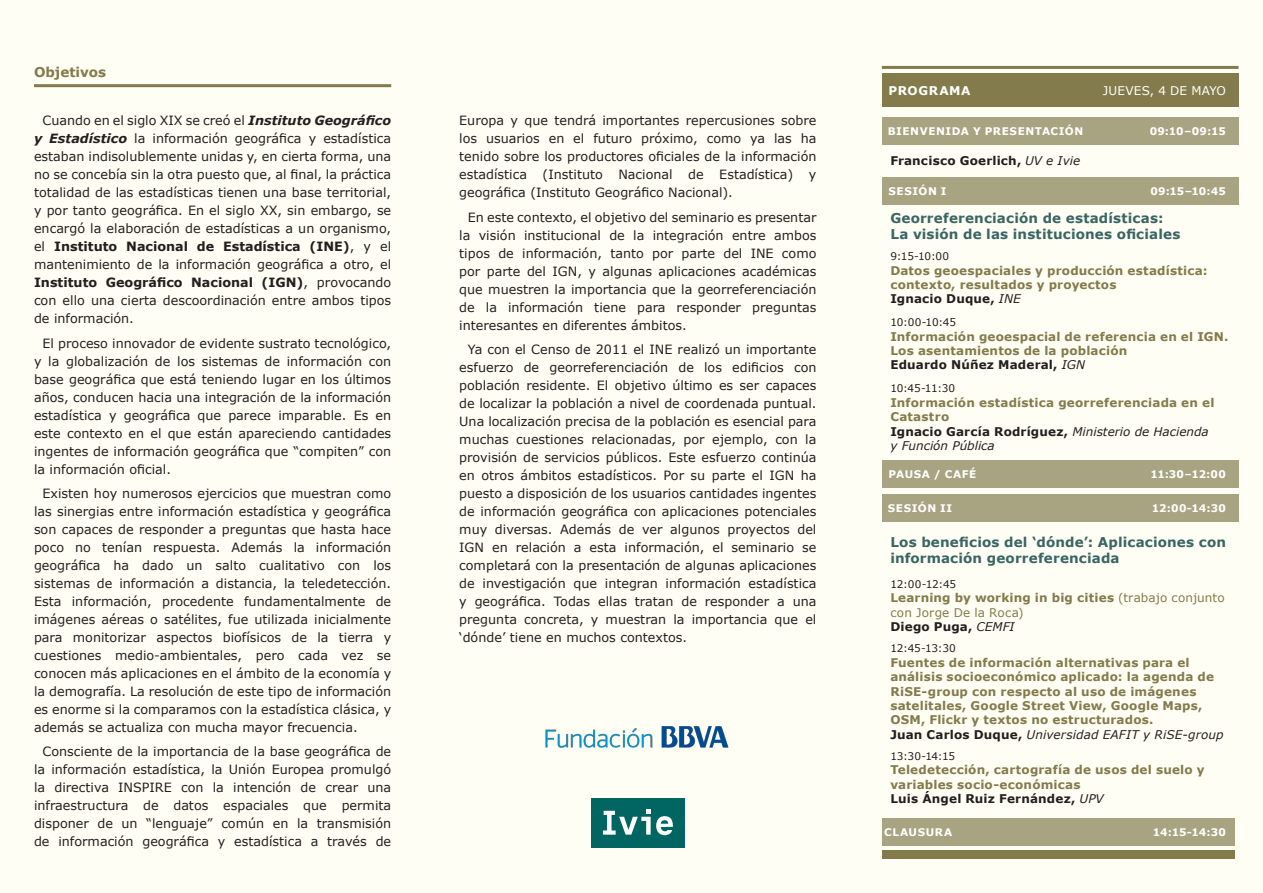
<style>
.page{position:relative;width:1263px;height:893px;background:#fffef4}
.page>*{position:absolute;margin:0;border:0;box-sizing:border-box;transform-origin:0 0}
.t1{font:700 13.5px/16.2px "Verdana";letter-spacing:.01em;color:#396564}
.t2{font:700 13.5px "Verdana";color:#837b4b}
.Texto{font:12.75px/18px "Verdana";color:#231f20;text-align:justify}
.t3{font:700 12px/14.4px "Verdana";letter-spacing:.015em;color:#837b4b}
.t4{font:700 12px "Verdana";letter-spacing:.015em;color:#231f20}
.t5{font:12px/14.4px "Verdana";letter-spacing:.015em;color:#837b4b}
.t6{font:italic 12px/14.4px "Verdana";color:#231f20}
.t7{font:12px "Verdana";letter-spacing:.015em;color:#fff}
.t8{font:700 12px "Verdana";letter-spacing:.05em;color:#fff}
.t9{font:700 10.5px "Verdana";letter-spacing:.05em;color:#fff}
.t10{font:10.5px "Verdana";letter-spacing:-.01em;color:#231f20}
.s1{font-weight:700;font-style:italic}
.s2{font-weight:700}
.s3{font-weight:400;font-style:italic}
.s4{font-weight:700;font-style:normal}
.s5{font-weight:700;color:#231f20}
.s6{font-style:italic;color:#231f20}
.s7{color:#231f20}
.s8{font-weight:400;font-style:italic;color:#231f20}
</style>
<div class="page">
<hr style="left:34px;top:84px;width:357px;height:3px;background:#837b4b">
<hr style="left:882px;top:66px;width:356px;height:3px;background:#837b4b">
<div style="left:882px;top:73px;width:356px;height:34px;background:#837b4b"></div>
<div style="left:882px;top:494px;width:356px;height:28px;background:#a8a381"></div>
<div style="left:882px;top:818px;width:353px;height:28px;background:#a8a381"></div>
<div style="left:882px;top:850px;width:353px;height:9px;background:#837b4b"></div>
<div style="left:882px;top:177px;width:356px;height:28px;background:#a8a381"></div>
<div style="left:882px;top:118px;width:356px;height:27px;background:#a8a381"></div>
<div style="left:882px;top:460px;width:356px;height:28px;background:#a8a381"></div>
<img style="left:545px;top:726px;width:184px;height:22px">
<div style="left:591px;top:798px;width:93px;height:49px;background:#016662"></div>
<svg style="left:603px;top:809px;width:70px;height:26px"></svg>
<p class="t2" style="left:34px;top:62px;width:74px">Objetivos</p>
<p class="Texto" style="left:34px;top:111px;width:359px;text-indent:9px">Cuando en el siglo XIX se creó el <span class="s1">Instituto Geográfico y Estadístico</span> la información geográfica y estadística estaban indisolublemente unidas y, en cierta forma, una no se concebía sin la otra puesto que, al final, la práctica totalidad de las estadísticas tienen una base territorial, y por tanto geográfica. En el siglo XX, sin embargo, se encargó la elaboración de estadísticas a un organismo, el <span class="s2">Instituto Nacional de Estadística (INE)</span>, y el mantenimiento de la información geográfica a otro, el <span class="s2">Instituto Geográfico Nacional (IGN)</span>, provocando con ello una cierta descoordinación entre ambos tipos de información.</p>
<p class="Texto" style="left:34px;top:334px;width:359px;text-indent:9px">El proceso innovador de evidente sustrato tecnológico, y la globalización de los sistemas de información con base geográfica que está teniendo lugar en los últimos años, conducen hacia una integración de la información estadística y geográfica que parece imparable. Es en este contexto en el que están apareciendo cantidades ingentes de información geográfica que “compiten” con la información oficial.</p>
<p class="Texto" style="left:34px;top:484px;width:359px;text-indent:9px">Existen hoy numerosos ejercicios que muestran como las sinergias entre información estadística y geográfica son capaces de responder a preguntas que hasta hace poco no tenían respuesta. Además la información geográfica ha dado un salto cualitativo con los sistemas de información a distancia, la teledetección.<br>Esta información, procedente fundamentalmente de imágenes aéreas o satélites, fue utilizada inicialmente para monitorizar aspectos biofísicos de la tierra y cuestiones medio-ambientales, pero cada vez se conocen más aplicaciones en el ámbito de la economía y la demografía. La resolución de este tipo de información es enorme si la comparamos con la estadística clásica, y además se actualiza con mucha mayor frecuencia.</p>
<p class="Texto" style="left:34px;top:743px;width:359px;text-indent:9px">Consciente de la importancia de la base geográfica de la información estadística, la Unión Europea promulgó la directiva INSPIRE con la intención de crear una infraestructura de datos espaciales que permita disponer de un “lenguaje” común en la transmisión de información geográfica y estadística a través de</p>
<p class="Texto" style="left:459px;top:111px;width:359px">Europa y que tendrá importantes repercusiones sobre los usuarios en el futuro próximo, como ya las ha tenido sobre los productores oficiales de la información estadística (Instituto Nacional de Estadística) y geográfica (Instituto Geográfico Nacional).</p>
<p class="Texto" style="left:459px;top:208px;width:359px;text-indent:9px">En este contexto, el objetivo del seminario es presentar la visión institucional de la integración entre ambos tipos de información, tanto por parte del INE como por parte del IGN, y algunas aplicaciones académicas que muestren la importancia que la georreferenciación de la información tiene para responder preguntas interesantes en diferentes ámbitos.</p>
<p class="Texto" style="left:459px;top:340px;width:359px;text-indent:9px">Ya con el Censo de 2011 el INE realizó un importante esfuerzo de georreferenciación de los edificios con población residente. El objetivo último es ser capaces de localizar la población a nivel de coordenada puntual.<br>Una localización precisa de la población es esencial para muchas cuestiones relacionadas, por ejemplo, con la provisión de servicios públicos. Este esfuerzo continúa en otros ámbitos estadísticos. Por su parte el IGN ha puesto a disposición de los usuarios cantidades ingentes de información geográfica con aplicaciones potenciales muy diversas. Además de ver algunos proyectos del IGN en relación a esta información, el seminario se completará con la presentación de algunas aplicaciones de investigación que integran información estadística y geográfica. Todas ellas tratan de responder a una pregunta concreta, y muestran la importancia que el ‘dónde’ tiene en muchos contextos.</p>
<p class="t8" style="left:888px;top:82px;width:84px">PROGRAMA</p>
<p class="t7" style="left:1103px;top:82px;width:125px">JUEVES, 4 DE MAYO</p>
<p class="t9" style="left:888px;top:124px;width:197px">BIENVENIDA Y PRESENTACIÓN</p>
<p class="t9" style="left:1150px;top:124px;width:78px">09:10–09:15</p>
<p class="t4" style="left:890px;top:152px;width:191px">Francisco Goerlich, <span class="s3">UV e Ivie</span></p>
<p class="t9" style="left:888px;top:184px;width:60px">SESIÓN I</p>
<p class="t9" style="left:1150px;top:184px;width:77px">09:15–10:45</p>
<p class="t1" style="left:890px;top:210px;width:291px">Georreferenciación de estadísticas:<br>La visión de las instituciones oficiales</p>
<p class="t10" style="left:890px;top:249px;width:60px">9:15-10:00</p>
<p class="t3" style="left:890px;top:263px;width:319px">Datos geoespaciales y producción estadística: contexto, resultados y proyectos</p>
<p class="t4" style="left:890px;top:290px;width:132px">Ignacio Duque, <span class="s3">INE</span></p>
<p class="t10" style="left:890px;top:315px;width:67px">10:00-10:45</p>
<p class="t3" style="left:890px;top:329px;width:340px">Información geoespacial de referencia en el IGN.<br>Los asentamientos de la población</p>
<p class="t4" style="left:890px;top:357px;width:196px">Eduardo Núñez Maderal, <span class="s3">IGN</span></p>
<p class="t10" style="left:890px;top:381px;width:66px">10:45-11:30</p>
<p class="t3" style="left:890px;top:395px;width:326px">Información estadística georreferenciada en el<br>Catastro</p>
<p class="t6" style="left:890px;top:424px;width:320px"><span class="s4">Ignacio García Rodríguez,</span> Ministerio de Hacienda y Función Pública</p>
<p class="t9" style="left:888px;top:466px;width:90px">PAUSA / CAFÉ</p>
<p class="t9" style="left:1150px;top:466px;width:77px">11:30–12:00</p>
<p class="t9" style="left:888px;top:501px;width:66px">SESIÓN II</p>
<p class="t9" style="left:1152px;top:501px;width:75px">12:00-14:30</p>
<p class="t1" style="left:890px;top:533px;width:337px">Los beneficios del ‘dónde’: Aplicaciones con información georreferenciada</p>
<p class="t10" style="left:890px;top:577px;width:67px">12:00-12:45</p>
<p class="t5" style="left:890px;top:591px;width:336px"><span class="s2">Learning by working in big cities</span> (trabajo conjunto con Jorge De la Roca)<br><span class="s5">Diego Puga,</span> <span class="s6">CEMFI</span></p>
<p class="t10" style="left:890px;top:641px;width:67px">12:45-13:30</p>
<p class="t3" style="left:890px;top:655px;width:335px">Fuentes de información alternativas para el análisis socioeconómico aplicado: la agenda de RiSE-group con respecto al uso de imágenes satelitales, Google Street View, Google Maps, OSM, Flickr y textos no estructurados.<br><span class="s7">Juan Carlos Duque,</span> <span class="s8">Universidad EAFIT y RiSE-group</span></p>
<p class="t10" style="left:890px;top:749px;width:66px">13:30-14:15</p>
<p class="t3" style="left:890px;top:762px;width:316px">Teledetección, cartografía de usos del suelo y variables socio-económicas</p>
<p class="t4" style="left:890px;top:790px;width:215px">Luis Ángel Ruiz Fernández, <span class="s3">UPV</span></p>
<p class="t9" style="left:884px;top:825px;width:70px">CLAUSURA</p>
<p class="t9" style="left:1153px;top:825px;width:75px">14:15-14:30</p>
</div>
